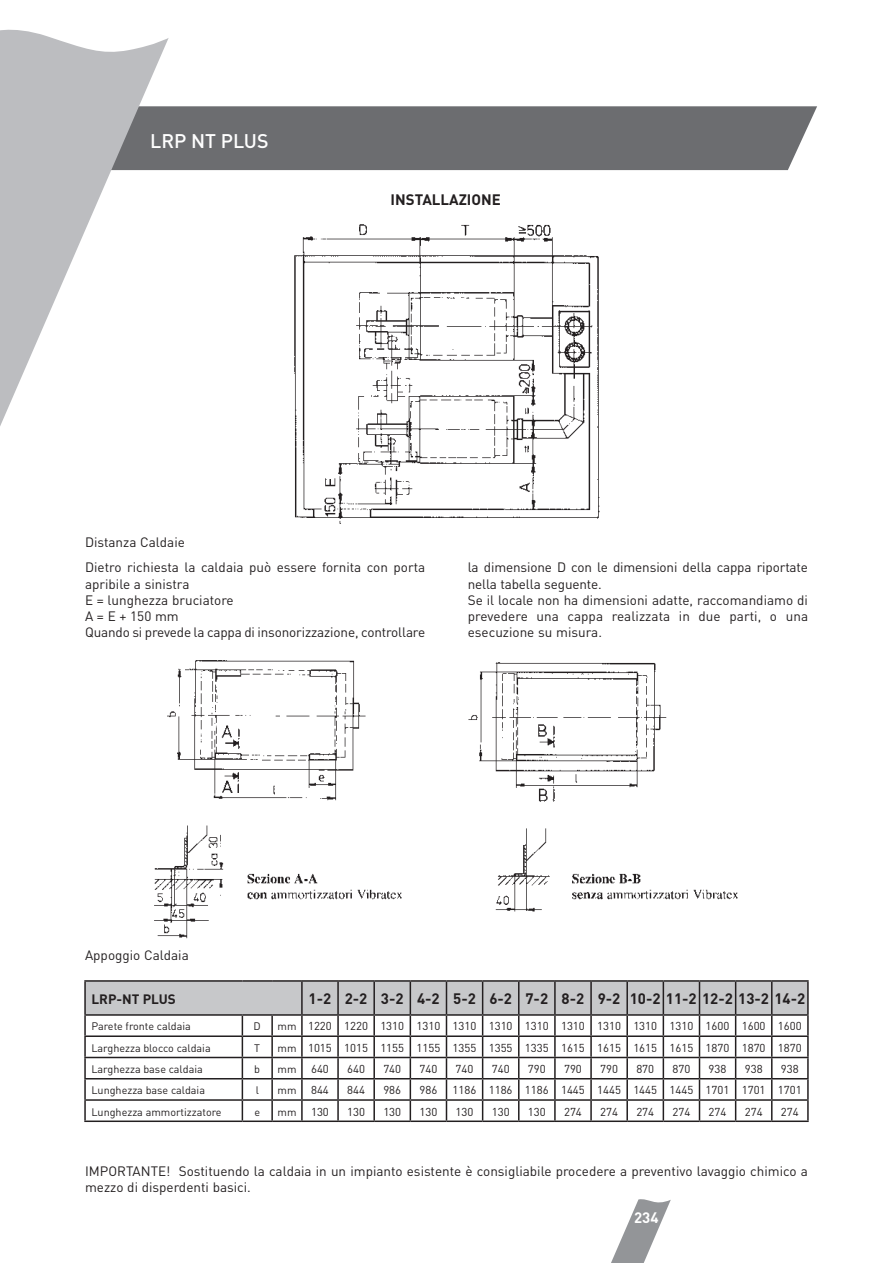
<style>
.page{position:relative;width:893px;height:1263px;background:#fff}
.page>*{position:absolute;margin:0;border:0;box-sizing:border-box;transform-origin:0 0}
.t1{font:500 19.5px "DIN";color:#fff}
.t2{font:700 15px "DIN";color:#231f20}
.t3{font:700 15px "DIN";color:#fff}
.t4{font:13.5px/16.2px "DIN";color:#231f20}
.t5{font:700 13.5px "DIN";color:#231f20}
.t6{font:11.4px "DIN";color:#231f20}
.t7{font:10.8px "DIN";color:#231f20}
.s1{font-size:10.8px}
</style>
<div class="page">
<svg style="left:611px;top:1199px;width:60px;height:64px"></svg>
<div style="left:169px;top:106px;width:648px;height:64px;background:#6c6d70"></div>
<svg style="left:0;top:29px;width:169px;height:397px;fill:#bcbdc0"></svg>
<img style="left:294px;top:224px;width:306px;height:300px">
<img style="left:154px;top:660px;width:584px;height:279px">
<hr style="left:84px;top:980px;width:158px;height:2px;background:#231f20">
<hr style="left:242px;top:980px;width:30px;height:2px;background:#231f20">
<hr style="left:272px;top:980px;width:30px;height:2px;background:#231f20">
<hr style="left:302px;top:980px;width:36px;height:2px;background:#231f20">
<hr style="left:338px;top:980px;width:36px;height:2px;background:#231f20">
<hr style="left:374px;top:980px;width:36px;height:2px;background:#231f20">
<hr style="left:410px;top:980px;width:36px;height:2px;background:#231f20">
<hr style="left:446px;top:980px;width:37px;height:2px;background:#231f20">
<hr style="left:483px;top:980px;width:36px;height:2px;background:#231f20">
<hr style="left:519px;top:980px;width:36px;height:2px;background:#231f20">
<hr style="left:555px;top:980px;width:36px;height:2px;background:#231f20">
<hr style="left:591px;top:980px;width:36px;height:2px;background:#231f20">
<hr style="left:627px;top:980px;width:36px;height:2px;background:#231f20">
<hr style="left:663px;top:980px;width:36px;height:2px;background:#231f20">
<hr style="left:699px;top:980px;width:37px;height:2px;background:#231f20">
<hr style="left:736px;top:980px;width:36px;height:2px;background:#231f20">
<hr style="left:772px;top:980px;width:37px;height:2px;background:#231f20">
<svg style="left:84px;top:981px;width:725px;height:139px"></svg>
<hr style="left:84px;top:1120px;width:158px;height:2px;background:#231f20">
<hr style="left:242px;top:1120px;width:30px;height:2px;background:#231f20">
<hr style="left:272px;top:1120px;width:30px;height:2px;background:#231f20">
<hr style="left:302px;top:1120px;width:36px;height:2px;background:#231f20">
<hr style="left:338px;top:1120px;width:36px;height:2px;background:#231f20">
<hr style="left:374px;top:1120px;width:36px;height:2px;background:#231f20">
<hr style="left:410px;top:1120px;width:36px;height:2px;background:#231f20">
<hr style="left:446px;top:1120px;width:37px;height:2px;background:#231f20">
<hr style="left:483px;top:1120px;width:36px;height:2px;background:#231f20">
<hr style="left:519px;top:1120px;width:36px;height:2px;background:#231f20">
<hr style="left:555px;top:1120px;width:36px;height:2px;background:#231f20">
<hr style="left:591px;top:1120px;width:36px;height:2px;background:#231f20">
<hr style="left:627px;top:1120px;width:36px;height:2px;background:#231f20">
<hr style="left:663px;top:1120px;width:36px;height:2px;background:#231f20">
<hr style="left:699px;top:1120px;width:37px;height:2px;background:#231f20">
<hr style="left:736px;top:1120px;width:36px;height:2px;background:#231f20">
<hr style="left:772px;top:1120px;width:37px;height:2px;background:#231f20">
<h1 class="t1" style="left:150px;top:128px;width:120px">LRP NT PLUS</h1>
<p class="t2" style="left:391px;top:190px;width:112px">INSTALLAZIONE</p>
<p class="t4" style="left:85px;top:534px;width:101px">Distanza Caldaie</p>
<p class="t4" style="left:85px;top:559px;width:342px">Dietro richiesta la caldaia può essere fornita con porta apribile a sinistra<br>E = lunghezza bruciatore<br>A = E + 150 mm<br>Quando si prevede la cappa di insonorizzazione, controllare</p>
<p class="t4" style="left:468px;top:559px;width:342px">la dimensione D con le dimensioni della cappa riportate nella tabella seguente.<br>Se il locale non ha dimensioni adatte, raccomandiamo di prevedere una cappa realizzata in due parti, o una esecuzione su misura.</p>
<p class="t4" style="left:85px;top:947px;width:105px">Appoggio Caldaia</p>
<p class="t5" style="left:91px;top:990px;width:86px">LRP-NT PLUS</p>
<p class="t2" style="left:309px;top:989px;width:498px">1-2 2-2 3-2 4-2 5-2 6-2 7-2 8-2 9-2 10-2 11-2 12-2 13-2 14-2</p>
<p class="t7" style="left:91px;top:1020px;width:101px">Parete fronte caldaia</p>
<p class="t7" style="left:254px;top:1020px;width:9px">D</p>
<p class="t6" style="left:278px;top:1019px;width:526px"><span class="s1">mm</span> 1220 1220 1310 1310 1310 1310 1310 1310 1310 1310 1310 1600 1600 1600</p>
<p class="t7" style="left:91px;top:1041px;width:121px">Larghezza blocco caldaia</p>
<p class="t7" style="left:254px;top:1041px;width:7px">T</p>
<p class="t6" style="left:278px;top:1040px;width:526px"><span class="s1">mm</span> 1015 1015 1155 1155 1355 1355 1335 1615 1615 1615 1615 1870 1870 1870</p>
<p class="t7" style="left:91px;top:1062px;width:113px">Larghezza base caldaia</p>
<p class="t7" style="left:254px;top:1062px;width:7px">b</p>
<p class="t7" style="left:278px;top:1062px;width:20px">mm</p>
<p class="t6" style="left:311px;top:1062px;width:19px">640</p>
<p class="t6" style="left:347px;top:1062px;width:19px">640</p>
<p class="t6" style="left:383px;top:1062px;width:19px">740</p>
<p class="t6" style="left:419px;top:1062px;width:19px">740</p>
<p class="t6" style="left:456px;top:1062px;width:19px">740</p>
<p class="t6" style="left:492px;top:1062px;width:19px">740</p>
<p class="t6" style="left:528px;top:1062px;width:19px">790</p>
<p class="t6" style="left:564px;top:1062px;width:19px">790</p>
<p class="t6" style="left:600px;top:1062px;width:19px">790</p>
<p class="t6" style="left:636px;top:1062px;width:19px">870</p>
<p class="t6" style="left:672px;top:1062px;width:19px">870</p>
<p class="t6" style="left:709px;top:1062px;width:19px">938</p>
<p class="t6" style="left:745px;top:1062px;width:19px">938</p>
<p class="t6" style="left:781px;top:1062px;width:19px">938</p>
<p class="t7" style="left:91px;top:1083px;width:115px">Lunghezza base caldaia</p>
<p class="t7" style="left:256px;top:1083px;width:5px">l</p>
<p class="t7" style="left:278px;top:1083px;width:20px">mm</p>
<p class="t6" style="left:311px;top:1083px;width:19px">844</p>
<p class="t6" style="left:347px;top:1083px;width:19px">844</p>
<p class="t6" style="left:383px;top:1083px;width:19px">986</p>
<p class="t6" style="left:419px;top:1083px;width:19px">986</p>
<p class="t6" style="left:453px;top:1083px;width:351px">1186 1186 1186 1445 1445 1445 1445 1701 1701 1701</p>
<p class="t7" style="left:91px;top:1105px;width:132px">Lunghezza ammortizzatore</p>
<p class="t7" style="left:254px;top:1105px;width:7px">e</p>
<p class="t7" style="left:278px;top:1105px;width:20px">mm</p>
<p class="t6" style="left:311px;top:1104px;width:19px">130</p>
<p class="t6" style="left:347px;top:1104px;width:19px">130</p>
<p class="t6" style="left:383px;top:1104px;width:19px">130</p>
<p class="t6" style="left:419px;top:1104px;width:19px">130</p>
<p class="t6" style="left:456px;top:1104px;width:19px">130</p>
<p class="t6" style="left:492px;top:1104px;width:19px">130</p>
<p class="t6" style="left:528px;top:1104px;width:19px">130</p>
<p class="t6" style="left:564px;top:1104px;width:19px">274</p>
<p class="t6" style="left:600px;top:1104px;width:19px">274</p>
<p class="t6" style="left:636px;top:1104px;width:19px">274</p>
<p class="t6" style="left:672px;top:1104px;width:19px">274</p>
<p class="t6" style="left:709px;top:1104px;width:19px">274</p>
<p class="t6" style="left:745px;top:1104px;width:19px">274</p>
<p class="t6" style="left:781px;top:1104px;width:19px">274</p>
<p class="t4" style="left:85px;top:1163px;width:724px">IMPORTANTE! Sostituendo la caldaia in un impianto esistente è consigliabile procedere a preventivo lavaggio chimico a mezzo di disperdenti basici.</p>
<p class="t3" style="left:634px;top:1208px;width:26px">234</p>
</div>
